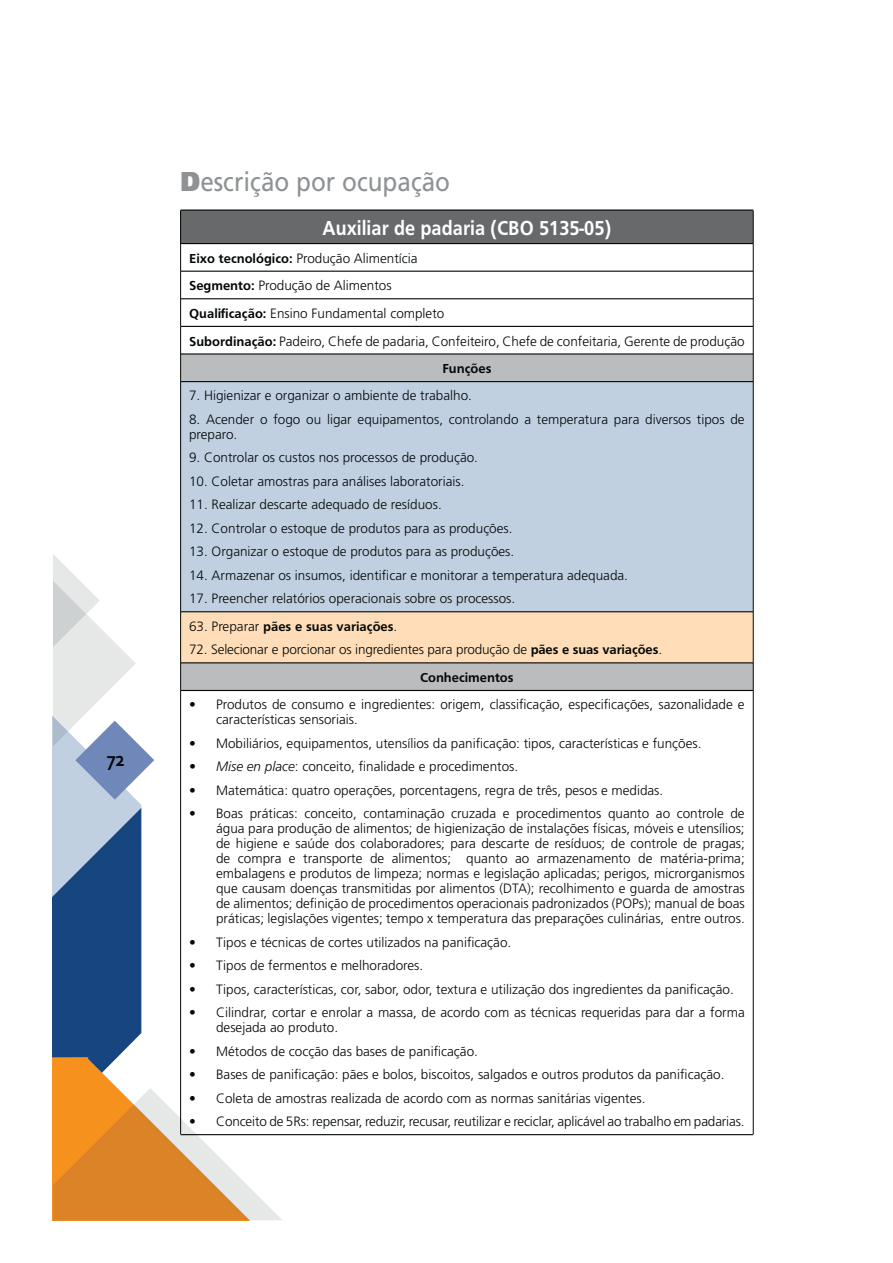
<style>
.page{position:relative;width:893px;height:1263px;background:#fff}
.page>*{position:absolute;margin:0;border:0;box-sizing:border-box;transform-origin:0 0}
.t1{font:27px "Frutiger";color:#8f9294;scale:.9 1}
.t2{font:700 21px "Frutiger";color:#fff;scale:.9 1}
.t3{font:700 21px "Corbel";color:#030806;scale:.9 1}
.t4{font:300 13.5px/15px "Frutiger";color:#030806}
.t5{font:700 13.5px "Frutiger";color:#030806}
.s1{font-family:"Frutiger 95";font-weight:900}
.s2{font-weight:700}
.s3{font-weight:300}
.s4{font-style:italic}
</style>
<div class="page">
<div style="left:181px;top:210px;width:572px;height:34px;background:#67696b"></div>
<div style="left:181px;top:355px;width:572px;height:335px;background:#bbbcbe"></div>
<div style="left:181px;top:382px;width:572px;height:230px;background:#c1d0e1"></div>
<div style="left:181px;top:612px;width:572px;height:51px;background:#ffddb8"></div>
<hr style="left:181px;top:210px;width:572px;height:1px;background:#030806">
<hr style="left:181px;top:243px;width:572px;height:1px;background:#030806">
<hr style="left:181px;top:271px;width:572px;height:1px;background:#030806">
<hr style="left:181px;top:298px;width:572px;height:1px;background:#030806">
<hr style="left:181px;top:326px;width:572px;height:1px;background:#030806">
<hr style="left:181px;top:353px;width:572px;height:2px;background:#030806">
<hr style="left:181px;top:381px;width:572px;height:1px;background:#030806">
<hr style="left:181px;top:611px;width:572px;height:1px;background:#030806">
<hr style="left:181px;top:662px;width:572px;height:1px;background:#030806">
<hr style="left:181px;top:690px;width:572px;height:1px;background:#030806">
<hr style="left:181px;top:1134px;width:572px;height:1px;background:#030806">
<hr style="left:180px;top:211px;width:1px;height:33px;background:#030806">
<hr style="left:753px;top:211px;width:1px;height:33px;background:#030806">
<svg style="left:180px;top:244px;width:1px;height:138px"></svg>
<svg style="left:753px;top:244px;width:1px;height:138px"></svg>
<hr style="left:180px;top:382px;width:1px;height:230px;background:#030806">
<hr style="left:753px;top:382px;width:1px;height:230px;background:#030806">
<hr style="left:753px;top:612px;width:1px;height:51px;background:#030806">
<svg style="left:53px;top:554px;width:230px;height:666px"></svg>
<svg style="left:753px;top:663px;width:1px;height:27px"></svg>
<hr style="left:180px;top:690px;width:1px;height:444px;background:#030806">
<hr style="left:753px;top:690px;width:1px;height:444px;background:#030806">
<h2 class="t3" style="left:107px;top:750px;width:22px">72</h2>
<h1 class="t1" style="left:181px;top:171px;width:301px"><span class="s1">D</span>escrição por ocupação</h1>
<h2 class="t2" style="left:323px;top:219px;width:322px">Auxiliar de padaria (CBO 5135-05)</h2>
<p class="t4" style="left:189px;top:252px;width:230px"><span class="s2">Eixo tecnológico:</span> Produção Alimentícia</p>
<p class="t4" style="left:189px;top:279px;width:204px"><span class="s2">Segmento:</span> Produção de Alimentos</p>
<p class="t4" style="left:189px;top:307px;width:257px"><span class="s2">Qualificação:</span> Ensino Fundamental completo</p>
<p class="t4" style="left:189px;top:334px;width:557px"><span class="s2">Subordinação:</span> Padeiro, Chefe de padaria, Confeiteiro, Chefe de confeitaria, Gerente de produção</p>
<p class="t5" style="left:442px;top:363px;width:51px">Funções</p>
<p class="t4" style="left:189px;top:389px;width:284px">7. Higienizar e organizar o ambiente de trabalho.</p>
<p class="t4" style="left:189px;top:413px;width:557px">8. Acender o fogo ou ligar equipamentos, controlando a temperatura para diversos tipos de preparo.</p>
<p class="t4" style="left:189px;top:451px;width:290px">9. Controlar os custos nos processos de produção.</p>
<p class="t4" style="left:189px;top:475px;width:277px">10. Coletar amostras para análises laboratoriais.</p>
<p class="t4" style="left:189px;top:498px;width:254px">11. Realizar descarte adequado de resíduos.</p>
<p class="t4" style="left:189px;top:522px;width:325px">12. Controlar o estoque de produtos para as produções.</p>
<p class="t4" style="left:189px;top:545px;width:327px">13. Organizar o estoque de produtos para as produções.</p>
<p class="t4" style="left:189px;top:569px;width:440px">14. Armazenar os insumos, identificar e monitorar a temperatura adequada.</p>
<p class="t4" style="left:189px;top:592px;width:328px">17. Preencher relatórios operacionais sobre os processos.</p>
<p class="t5" style="left:189px;top:621px;width:210px"><span class="s3">63. Preparar</span> pães e suas variações<span class="s3">.</span></p>
<p class="t4" style="left:420px;top:637px;width:243px;line-height:27.6px;text-indent:-231px">72. Selecionar e porcionar os ingredientes para produção de <span class="s2">pães e suas variações</span>.<br><span class="s2">Conhecimentos</span></p>
<p class="t4" style="left:216px;top:698px;width:530px;text-indent:-27px">• Produtos de consumo e ingredientes: origem, classificação, especificações, sazonalidade e características sensoriais.</p>
<p class="t4" style="left:189px;top:736px;width:514px">• Mobiliários, equipamentos, utensílios da panificação: tipos, características e funções.</p>
<p class="t4" style="left:189px;top:760px;width:331px"><span class="s4">• Mise en place</span>: conceito, finalidade e procedimentos.</p>
<p class="t4" style="left:189px;top:783px;width:476px">• Matemática: quatro operações, porcentagens, regra de três, pesos e medidas.</p>
<p class="t4" style="left:216px;top:807px;width:530px;text-align:justify;text-indent:-27px">• Boas práticas: conceito, contaminação cruzada e procedimentos quanto ao controle de água para produção de alimentos; de higienização de instalações físicas, móveis e utensílios; de higiene e saúde dos colaboradores; para descarte de resíduos; de controle de pragas; de compra e transporte de alimentos; quanto ao armazenamento de matéria-prima; embalagens e produtos de limpeza; normas e legislação aplicadas; perigos, microrganismos que causam doenças transmitidas por alimentos (DTA); recolhimento e guarda de amostras de alimentos; definição de procedimentos operacionais padronizados (POPs); manual de boas práticas; legislações vigentes; tempo x temperatura das preparações culinárias, entre outros.</p>
<p class="t4" style="left:189px;top:935px;width:324px">• Tipos e técnicas de cortes utilizados na panificação.</p>
<p class="t4" style="left:189px;top:959px;width:236px">• Tipos de fermentos e melhoradores.</p>
<p class="t4" style="left:189px;top:982px;width:546px">• Tipos, características, cor, sabor, odor, textura e utilização dos ingredientes da panificação.</p>
<p class="t4" style="left:216px;top:1006px;width:530px;text-indent:-27px">• Cilindrar, cortar e enrolar a massa, de acordo com as técnicas requeridas para dar a forma desejada ao produto.</p>
<p class="t4" style="left:189px;top:1044px;width:290px">• Métodos de cocção das bases de panificação.</p>
<p class="t4" style="left:189px;top:1068px;width:537px">• Bases de panificação: pães e bolos, biscoitos, salgados e outros produtos da panificação.</p>
<p class="t4" style="left:189px;top:1092px;width:458px">• Coleta de amostras realizada de acordo com as normas sanitárias vigentes.</p>
<p class="t4" style="left:189px;top:1115px;width:557px">• Conceito de 5Rs: repensar, reduzir, recusar, reutilizar e reciclar, aplicável ao trabalho em padarias.</p>
</div>
